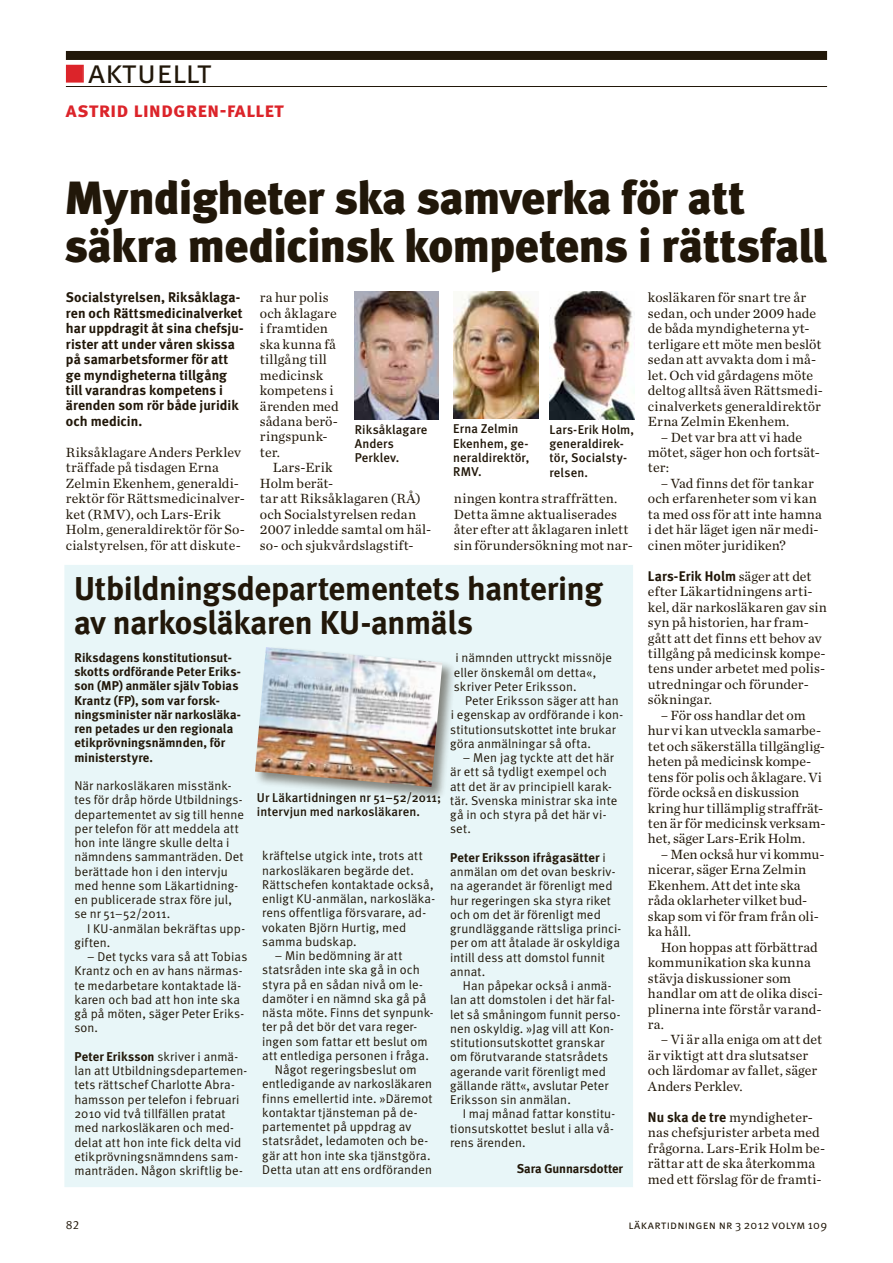
<style>
.page{position:relative;width:893px;height:1263px;background:#fff}
.page>*{position:absolute;margin:0;border:0;box-sizing:border-box;transform-origin:0 0}
.t1{font:46.5px/48px "Meta LT Black";letter-spacing:-.015em;color:#211709}
.t2{font:33px/34.5px "Meta LT Bold";letter-spacing:-.01em;color:#211709}
.t3{font:33px "Meta LT Normal Small Caps";color:#211709}
.t4{font:21px "Meta LT Bold Small Caps";letter-spacing:.01em;color:#dc242a}
.t5{font:13.95px/15.5px "Chronicle LT Text";letter-spacing:.01em;color:#211709}
.t6{font:13.95px/15.5px "Meta LT Bold";letter-spacing:.005em;color:#211709}
.t7{font:12.75px/14.2px "Meta LT Normal";letter-spacing:.01em;color:#211709}
.t8{font:12.75px/14.2px "Meta LT Bold";letter-spacing:.005em;color:#211709}
.t9{font:12.75px/14.2px "Meta LT Medium";letter-spacing:.01em;color:#211709}
.t10{font:12px "Meta LT Normal Small Caps";letter-spacing:.02em;color:#211709}
.t11{font:12px "Meta LT Normal Utilities";color:#211709}
.s1{color:#dc242a}
.s2{font-family:"Meta LT Normal"}
.s3{font-family:"Chronicle LT Text"}
.s4{font-family:"Meta LT Bold"}
</style>
<div class="page">
<div style="left:66px;top:51px;width:761px;height:9px;background:#211709"></div>
<hr style="left:66px;top:86px;width:761px;height:1px;background:#211709">
<div style="left:66px;top:65px;width:18px;height:18px;border:2px solid #dc242a"></div>
<div style="left:65px;top:566px;width:567px;height:620px;background:#e8f6f8"></div>
<div style="left:64px;top:565px;width:569px;height:622px;border:2px solid #e8f6f8"></div>
<img style="left:355px;top:292px;width:83px;height:127px">
<img style="left:453px;top:291px;width:85px;height:128px">
<img style="left:549px;top:292px;width:86px;height:127px">
<div style="left:253px;top:645px;width:203px;height:156px;background:#211709;opacity:.5"></div>
<img style="left:255px;top:647px;width:187px;height:140px">
<h2 class="t3" style="left:66px;top:52px;width:147px"><span class="s1">■</span> aktuellt</h2>
<h3 class="t4" style="left:66px;top:98px;width:219px">astrid lindgren-fallet</h3>
<h1 class="t1" style="left:64px;top:173px;width:763px">Myndigheter ska samverka för att säkra medicinsk kompetens i rättsfall</h1>
<p class="t6" style="left:66px;top:289px;width:179px">Socialstyrelsen, Riksåklaga&shy;ren och Rättsmedicinalverket har uppdragit åt sina chefsju&shy;rister att under våren skissa på samarbetsformer för att ge myndigheterna tillgång till varandras kompetens i ärenden som rör både juridik och medicin.</p>
<p class="t5" style="left:66px;top:444px;width:181px">Riksåklagare Anders Perklev träffade på tisdagen Erna<br>Zelmin Ekenhem, generaldi&shy;rektör för Rättsmedicinalver&shy;ket (RMV), och Lars-Erik<br>Holm, generaldirektör för So&shy;cialstyrelsen, för att diskute-</p>
<p class="t5" style="left:260px;top:290px;width:80px">ra hur polis och åklagare i framtiden ska kunna få tillgång till medicinsk kompetens i ärenden med sådana berö&shy;ringspunk&shy;ter.</p>
<p class="t5" style="left:260px;top:460px;width:173px;text-indent:13px">Lars-Erik<br>Holm berät-<br>tar att Riksåklagaren (RÅ) och Socialstyrelsen redan<br>2007 inledde samtal om häl&shy;so- och sjukvårdslagstift-</p>
<p class="t9" style="left:355px;top:422px;width:74px">Riksåklagare<br>Anders<br>Perklev.</p>
<p class="t9" style="left:453px;top:422px;width:78px">Erna Zelmin<br>Ekenhem, ge&shy;neraldirektör,<br>RMV.</p>
<p class="t9" style="left:549px;top:422px;width:86px">Lars-Erik Holm, generaldirek&shy;tör, Socialsty&shy;relsen.</p>
<p class="t5" style="left:454px;top:491px;width:181px">ningen kontra straffrätten.<br>Detta ämne aktualiserades åter efter att åklagaren inlett sin förundersökning mot nar-</p>
<h2 class="t2" style="left:74px;top:570px;width:530px">Utbildningsdepartementets hantering av narkosläkaren KU-anmäls</h2>
<p class="t8" style="left:74px;top:650px;width:168px">Riksdagens konstitutionsut&shy;skotts ordförande Peter Eriks&shy;son (MP) anmäler själv Tobias<br>Krantz (FP), som var forsk&shy;ningsminister när narkosläka&shy;ren petades ur den regionala etikprövningsnämnden, för ministerstyre.</p>
<p class="t7" style="left:74px;top:778px;width:171px">När narkosläkaren misstänk&shy;tes för dråp hörde Utbildnings&shy;departementet av sig till henne per telefon för att meddela att hon inte längre skulle delta i nämndens sammanträden. Det berättade hon i den intervju med henne som Läkartidning&shy;en publicerade strax före jul, se nr 51–52/2011.</p>
<p class="t7" style="left:74px;top:921px;width:172px;text-indent:13px">I KU-anmälan bekräftas upp&shy;giften.</p>
<p class="t7" style="left:74px;top:949px;width:174px;text-indent:13px">– Det tycks vara så att Tobias<br>Krantz och en av hans närmas&shy;te medarbetare kontaktade lä&shy;karen och bad att hon inte ska gå på möten, säger Peter Eriks&shy;son.</p>
<p class="t8" style="left:74px;top:1049px;width:165px">Peter Eriksson <span class="s2">skriver i anmä-</span></p>
<p class="t7" style="left:74px;top:1063px;width:174px">lan att Utbildningsdepartemen&shy;tets rättschef Charlotte Abra&shy;hamsson per telefon i februari<br>2010 vid två tillfällen pratat med narkosläkaren och med&shy;delat att hon inte fick delta vid etikprövningsnämndens sam&shy;manträden. Någon skriftlig be-</p>
<p class="t9" style="left:257px;top:790px;width:186px">Ur Läkartidningen nr 51–52/2011; intervjun med narkosläkaren.</p>
<p class="t7" style="left:262px;top:849px;width:174px">kräftelse utgick inte, trots att narkosläkaren begärde det.<br>Rättschefen kontaktade också, enligt KU-anmälan, narkosläka&shy;rens offentliga försvarare, ad&shy;vokaten Björn Hurtig, med samma budskap.</p>
<p class="t7" style="left:275px;top:948px;width:129px">– Min bedömning är att</p>
<p class="t7" style="left:262px;top:963px;width:159px">statsråden inte ska gå in och</p>
<p class="t7" style="left:262px;top:977px;width:162px">styra på en sådan nivå om le-</p>
<p class="t7" style="left:262px;top:991px;width:166px">damöter i en nämnd ska gå på</p>
<p class="t7" style="left:262px;top:1005px;width:173px">nästa möte. Finns det synpunk-</p>
<p class="t7" style="left:262px;top:1020px;width:157px">ter på det bör det vara reger-</p>
<p class="t7" style="left:262px;top:1034px;width:167px">ingen som fattar ett beslut om</p>
<p class="t7" style="left:262px;top:1048px;width:168px">att entlediga personen i fråga.</p>
<p class="t7" style="left:275px;top:1062px;width:143px">Något regeringsbeslut om</p>
<p class="t7" style="left:262px;top:1077px;width:171px">entledigande av narkosläkaren</p>
<p class="t7" style="left:262px;top:1091px;width:172px">finns emellertid inte. »Däremot</p>
<p class="t7" style="left:262px;top:1105px;width:157px">kontaktar tjänsteman på de-</p>
<p class="t7" style="left:262px;top:1119px;width:151px">partementet på uppdrag av</p>
<p class="t7" style="left:262px;top:1134px;width:167px">statsrådet, ledamoten och be-</p>
<p class="t7" style="left:262px;top:1148px;width:170px">gär att hon inte ska tjänstgöra.</p>
<p class="t7" style="left:262px;top:1162px;width:171px">Detta utan att ens ordföranden</p>
<p class="t7" style="left:454px;top:650px;width:160px">i nämnden uttryckt missnöje eller önskemål om detta«, skriver Peter Eriksson.</p>
<p class="t7" style="left:450px;top:693px;width:174px;text-indent:15px">Peter Eriksson säger att han i egenskap av ordförande i kon&shy;stitutionsutskottet inte brukar göra anmälningar så ofta.</p>
<p class="t7" style="left:450px;top:750px;width:169px;text-indent:13px">– Men jag tyckte att det här är ett så tydligt exempel och att det är av principiell karak&shy;tär. Svenska ministrar ska inte gå in och styra på det här vi&shy;set.</p>
<p class="t8" style="left:450px;top:850px;width:157px">Peter Eriksson ifrågasätter <span class="s2">i</span></p>
<p class="t7" style="left:450px;top:864px;width:173px">anmälan om det ovan beskriv&shy;na agerandet är förenligt med hur regeringen ska styra riket och om det är förenligt med grundläggande rättsliga princi&shy;per om att åtalade är oskyldiga intill dess att domstol funnit annat.</p>
<p class="t7" style="left:450px;top:978px;width:172px;text-indent:13px">Han påpekar också i anmä&shy;lan att domstolen i det här fal&shy;let så småningom funnit perso&shy;nen oskyldig. »Jag vill att Kon&shy;stitutionsutskottet granskar om förutvarande statsrådets agerande varit förenligt med gällande rätt«, avslutar Peter<br>Eriksson sin anmälan.</p>
<p class="t7" style="left:450px;top:1107px;width:167px;text-align:justify;text-indent:13px">I maj månad fattar konstitu&shy;tionsutskottet beslut i alla vå&shy;rens ärenden.</p>
<p class="t8" style="left:517px;top:1161px;width:108px">Sara Gunnarsdotter</p>
<p class="t5" style="left:648px;top:290px;width:176px">kosläkaren för snart tre år sedan, och under 2009 hade de båda myndigheterna yt&shy;terligare ett möte men beslöt sedan att avvakta dom i må&shy;let. Och vid gårdagens möte deltog alltså även Rättsmedi&shy;cinalverkets generaldirektör<br>Erna Zelmin Ekenhem.</p>
<p class="t5" style="left:648px;top:429px;width:173px;text-indent:13px">– Det var bra att vi hade mötet, säger hon och fortsät&shy;ter:</p>
<p class="t5" style="left:648px;top:475px;width:175px;text-indent:13px">– Vad finns det för tankar och erfarenheter som vi kan ta med oss för att inte hamna i det här läget igen när medi&shy;cinen möter juridiken?</p>
<p class="t6" style="left:648px;top:568px;width:165px">Lars-Erik Holm <span class="s3">säger att det</span></p>
<p class="t5" style="left:648px;top:584px;width:180px">efter Läkartidningens arti&shy;kel, där narkosläkaren gav sin syn på historien, har fram&shy;gått att det finns ett behov av tillgång på medicinsk kompe&shy;tens under arbetet med polis&shy;utredningar och förunder&shy;sökningar.</p>
<p class="t5" style="left:648px;top:707px;width:179px;text-indent:13px">– För oss handlar det om hur vi kan utveckla samarbe&shy;tet och säkerställa tillgänglig&shy;heten på medicinsk kompe&shy;tens för polis och åklagare. Vi förde också en diskussion kring hur tillämplig straffrät&shy;ten är för medicinsk verksam&shy;het, säger Lars-Erik Holm.</p>
<p class="t5" style="left:648px;top:846px;width:178px;text-indent:13px">– Men också hur vi kommu&shy;nicerar, säger Erna Zelmin<br>Ekenhem. Att det inte ska råda oklarheter vilket bud&shy;skap som vi för fram från oli&shy;ka håll.</p>
<p class="t5" style="left:648px;top:939px;width:177px;text-indent:13px">Hon hoppas att förbättrad kommunikation ska kunna stävja diskussioner som handlar om att de olika disci&shy;plinerna inte förstår varand&shy;ra.</p>
<p class="t5" style="left:648px;top:1032px;width:176px;text-indent:13px">– Vi är alla eniga om att det är viktigt att dra slutsatser och lärdomar av fallet, säger<br>Anders Perklev.</p>
<p class="t5" style="left:648px;top:1109px;width:179px"><span class="s4">Nu ska de tre</span> myndigheter&shy;nas chefsjurister arbeta med frågorna. Lars-Erik Holm be&shy;rättar att de ska återkomma med ett förslag för de framti-</p>
<p class="t11" style="left:66px;top:1218px;width:15px">82</p>
<p class="t10" style="left:628px;top:1218px;width:200px">läkartidningen nr 3 2012 volym 109</p>
</div>
